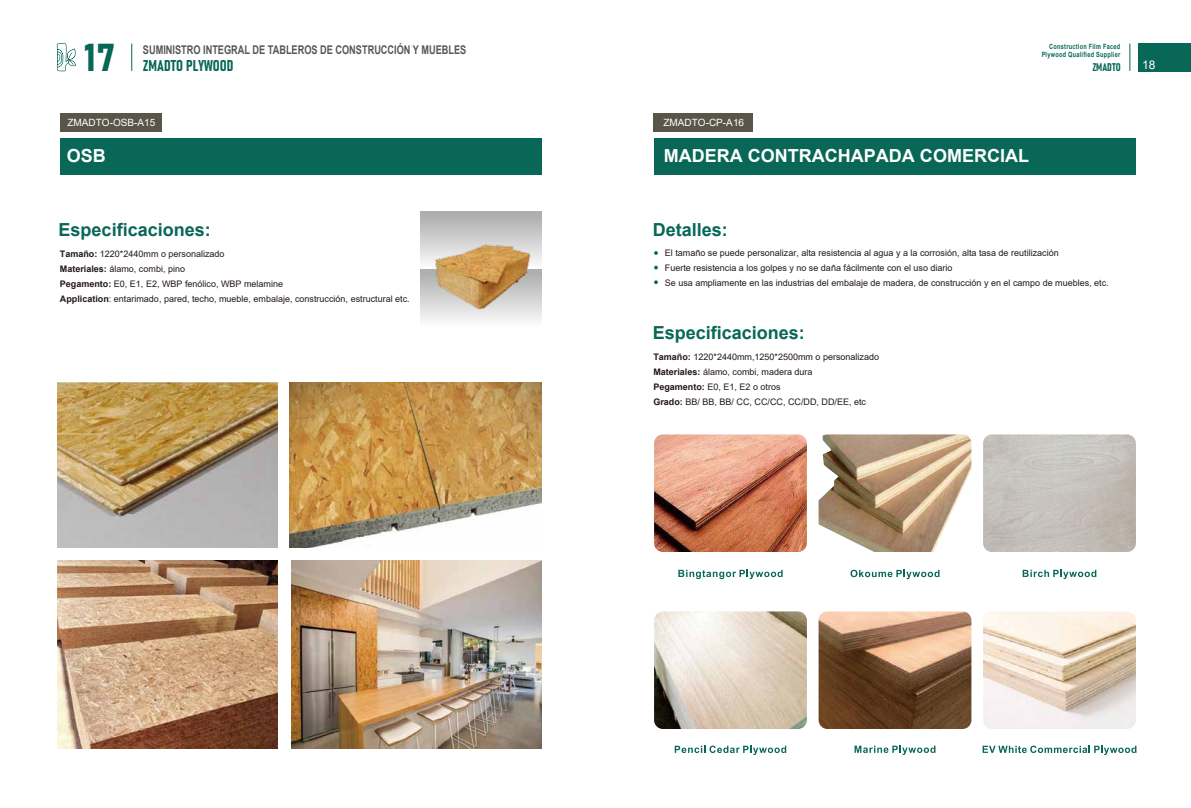
<style>
.page{position:relative;width:1191px;height:808px;background:#fff}
.page>*{position:absolute;margin:0;border:0;box-sizing:border-box;transform-origin:0 0}
.t1{font:38.4px "Bahnschrift";color:#086756}
.t2{font:700 18px "Arial";color:#086756}
.t3{font:700 18px "Arial";color:#fff}
.t4{font:15.5px "Bahnschrift";color:#086756}
.t5{font:700 12px "Arial";color:#595757;scale:.77 1}
.t6{font:12px "Arial";color:#fff}
.t7{font:11px "Bahnschrift";color:#086756}
.t8{font:10px "Arial";color:#fff}
.t9{font:9px/15px "Arial";color:#221815}
.t10{font:700 7.2px/8.7px "Arial";letter-spacing:.05em;color:#086756;text-align:right;scale:.77 1}
.s1{font-weight:700}
</style>
<div class="page">
<svg style="left:57px;top:43px;width:19px;height:28px"></svg>
<svg style="left:131px;top:44px;width:1px;height:27px"></svg>
<svg style="left:1129px;top:44px;width:1px;height:27px"></svg>
<div style="left:1139px;top:43px;width:52px;height:28px;background:#086756"></div>
<div style="left:60px;top:114px;width:102px;height:18px;background:#595649"></div>
<img style="left:291px;top:560px;width:251px;height:188px">
<img style="left:57px;top:383px;width:221px;height:165px">
<img style="left:290px;top:383px;width:251px;height:165px">
<img style="left:57px;top:560px;width:221px;height:188px">
<div style="left:421px;top:212px;width:121px;height:57px;background:linear-gradient(to bottom,#aaa9aa,#fdfcfc)"></div>
<div style="left:421px;top:269px;width:121px;height:58px;background:linear-gradient(to bottom,#a9a9aa,#fcfbfc)"></div>
<img style="left:435px;top:229px;width:95px;height:94px">
<div style="left:60px;top:138px;width:482px;height:36px;background:#086756"></div>
<svg style="left:654px;top:251px;width:4px;height:4px"></svg>
<svg style="left:654px;top:266px;width:4px;height:3px"></svg>
<svg style="left:654px;top:280px;width:4px;height:4px"></svg>
<div style="left:653px;top:114px;width:99px;height:18px;background:#595649"></div>
<svg style="left:678px;top:570px;width:104px;height:9px"></svg>
<svg style="left:850px;top:570px;width:89px;height:9px"></svg>
<svg style="left:1022px;top:570px;width:74px;height:9px"></svg>
<svg style="left:674px;top:746px;width:112px;height:9px"></svg>
<svg style="left:854px;top:746px;width:81px;height:9px"></svg>
<svg style="left:982px;top:746px;width:154px;height:9px"></svg>
<img style="left:654px;top:434px;width:153px;height:118px">
<img style="left:818px;top:434px;width:153px;height:118px">
<img style="left:983px;top:434px;width:153px;height:118px">
<img style="left:654px;top:611px;width:153px;height:118px">
<img style="left:818px;top:611px;width:153px;height:118px">
<img style="left:983px;top:611px;width:153px;height:118px">
<div style="left:654px;top:138px;width:482px;height:36px;background:#086756"></div>
<h1 class="t1" style="left:84px;top:28px;width:34px">17</h1>
<h3 class="t5" style="left:143px;top:41px;width:421px">SUMINISTRO INTEGRAL DE TABLEROS DE CONSTRUCCIÓN Y MUEBLES</h3>
<p class="t10" style="left:1041px;top:42px;width:104px">Construction Film Faced<br>Plywood Qualified Supplier</p>
<h3 class="t4" style="left:143px;top:54px;width:92px">ZMADTO PLYWOOD</h3>
<h3 class="t6" style="left:1142px;top:56px;width:15px">18</h3>
<p class="t7" style="left:1092px;top:59px;width:30px">ZMADTO</p>
<p class="t8" style="left:67px;top:115px;width:89px">ZMADTO-OSB-A15</p>
<p class="t8" style="left:663px;top:116px;width:82px">ZMADTO-CP-A16</p>
<h2 class="t3" style="left:67px;top:143px;width:41px">OSB</h2>
<h2 class="t3" style="left:664px;top:143px;width:366px">MADERA CONTRACHAPADA COMERCIAL</h2>
<h2 class="t2" style="left:59px;top:217px;width:154px">Especificaciones:</h2>
<h2 class="t2" style="left:653px;top:217px;width:77px">Detalles:</h2>
<p class="t9" style="left:60px;top:247px;width:351px"><span class="s1">Tamaño:</span> 1220*2440mm o personalizado<br><span class="s1">Materiales:</span> álamo, combi, pino<br><span class="s1">Pegamento:</span> E0, E1, E2, WBP fenólico, WBP melamine<br><span class="s1">Application</span>: entarimado, pared, techo, mueble, embalaje, construcción, estructural etc.</p>
<p class="t9" style="left:665px;top:245px;width:445px">El tamaño se puede personalizar, alta resistencia al agua y a la corrosión, alta tasa de reutilización<br>Fuerte resistencia a los golpes y no se daña fácilmente con el uso diario<br>Se usa ampliamente en las industrias del embalaje de madera, de construcción y en el campo de muebles, etc.</p>
<h2 class="t2" style="left:653px;top:320px;width:154px">Especificaciones:</h2>
<p class="t9" style="left:653px;top:350px;width:227px"><span class="s1">Tamaño:</span> 1220*2440mm,1250*2500mm o personalizado <span class="s1">Materiales:</span> álamo, combi, madera dura<br><span class="s1">Pegamento:</span> E0, E1, E2 o otros<br><span class="s1">Grado:</span> BB/ BB, BB/ CC, CC/CC, CC/DD, DD/EE, etc</p>
</div>
